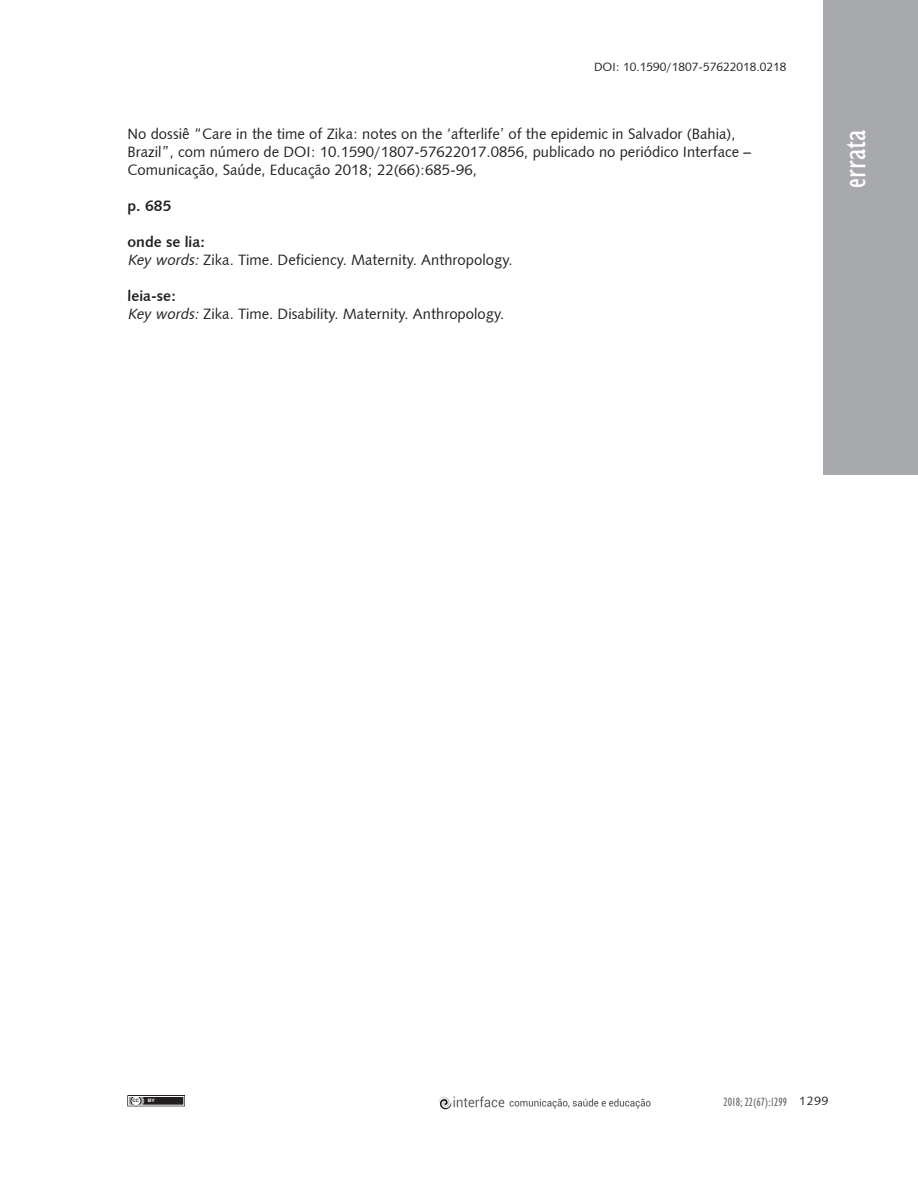
<style>
.page{position:relative;width:918px;height:1188px;background:#fff}
.page>*{position:absolute;margin:0;border:0;box-sizing:border-box;transform-origin:0 0}
.t1{font:condensed 33px "Humanist 521 BT";color:#fff}
.Default{font:15px/18px "Humanist 531 BT Roman A";color:#231f20}
.Default-2{font:15px "Humanist 531 BT Bold A";color:#231f20}
.Matéria{font:12px "Humanist 531 BT Roman A";color:#231f20}
.t2{font:condensed 12px "Humanist 521 BT";color:#6c6d70}
.t3{font:700 4.65px "Arial";color:#231f20}
.t4{font:700 4.65px "Arial";color:#fff;scale:1.11 1}
.s1{color:#221e1f}
.s2{font-style:italic}
</style>
<div class="page">
<div style="left:128px;top:1096px;width:56px;height:10px;background:#231f20"></div>
<div style="left:128px;top:1095px;width:57px;height:11px;border:1px solid #231f20"></div>
<svg style="left:140px;top:1098px;width:4px;height:6px"></svg>
<div style="left:131px;top:1096px;width:10px;height:10px;background:#fff;border-radius:50%"></div>
<div style="left:131px;top:1096px;width:10px;height:10px;border:1px solid #231f20;border-radius:50%"></div>
<div style="left:128px;top:1096px;width:56px;height:10px;border:1px solid #fff"></div>
<img style="left:438px;top:1096px;width:213px;height:14px">
<div style="left:823px;top:0;width:95px;height:475px;background:#a8a9ad"></div>
<p class="Matéria" style="left:594px;top:59px;width:194px">DOI: 10.1590/1807-57622018.0218</p>
<p class="Default" style="left:128px;top:124px;width:625px">No dossiê “Care in the time of Zika: notes on the ‘afterlife’ of the epidemic in Salvador (Bahia),<br>Brazil”, com número de DOI: <span class="s1">10.1590/1807-57622017.0856</span>, publicado no periódico Interface –<br>Comunicação, Saúde, Educação 2018; 22(66):685-96,</p>
<p class="Default-2" style="left:128px;top:197px;width:45px">p. 685</p>
<p class="Default-2" style="left:128px;top:233px;width:79px">onde se lia:</p>
<p class="Default" style="left:128px;top:250px;width:387px"><span class="s2">Key words:</span> Zika. Time. Deficiency. Maternity. Anthropology.</p>
<p class="Default-2" style="left:128px;top:287px;width:50px">leia-se:</p>
<p class="Default" style="left:128px;top:304px;width:378px"><span class="s2">Key words:</span> Zika. Time. Disability. Maternity. Anthropology.</p>
<p class="t1" style="left:835px;top:188px;width:59px;rotate:-90deg">errata</p>
<p class="t3" style="left:133px;top:1098px;width:8px">CC</p>
<p class="t4" style="left:148px;top:1098px;width:8px">BY</p>
<p class="t2" style="left:724px;top:1095px;width:65px">2018; 22(67):1299</p>
<p class="Matéria" style="left:799px;top:1094px;width:31px">1299</p>
</div>
